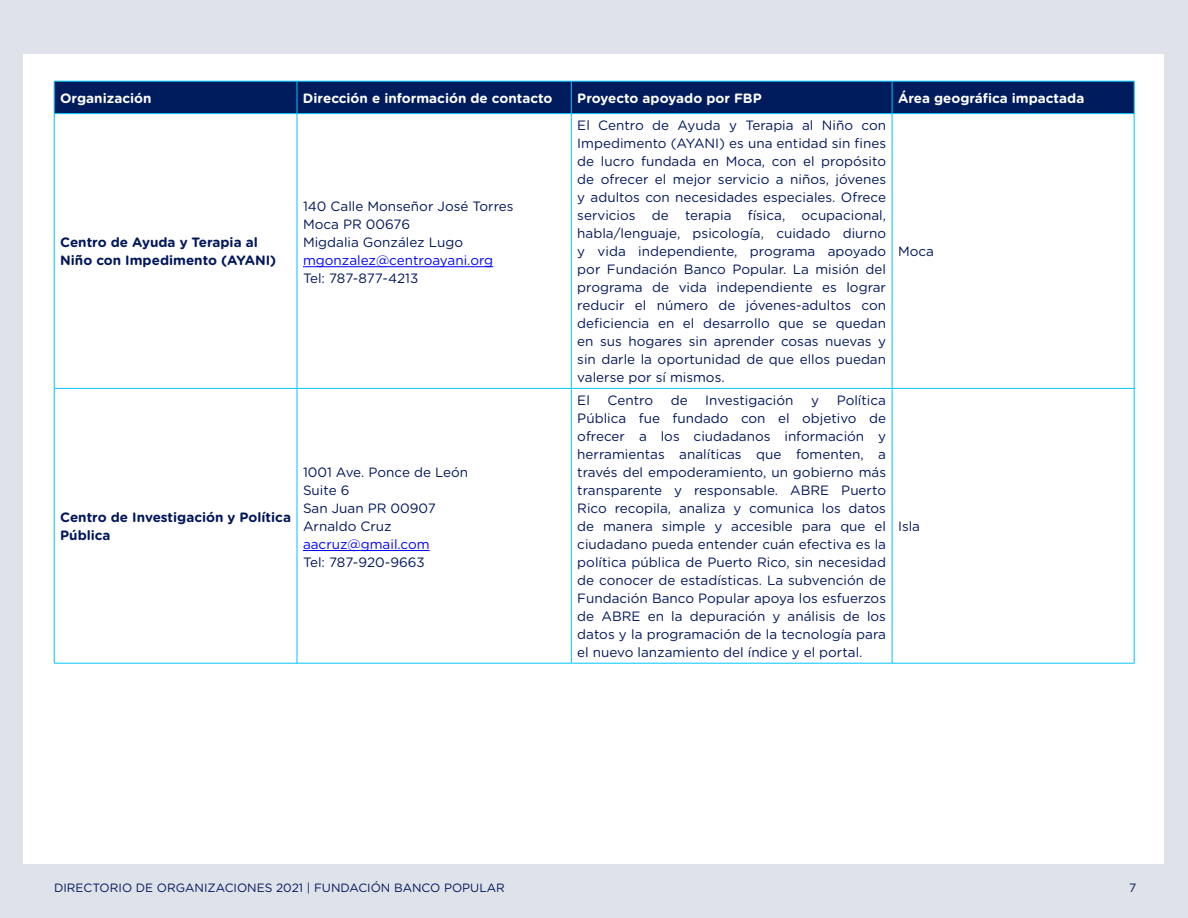
<style>
.page{position:relative;width:1188px;height:918px;background:#dfe2e9}
.page>*{position:absolute;margin:0;border:0;box-sizing:border-box;transform-origin:0 0}
.t1{font:13.5px/18px "Gotham Rounded";color:#00165b}
.t2{font:700 13.5px "Gotham Rounded";color:#fff}
.t3{font:700 13.5px/18px "Gotham Rounded";color:#00165b}
.t4{font:13.5px "Gotham Rounded";color:#00f}
.t5{font:12px "Gotham Rounded";color:#00165b}
</style>
<div class="page">
<div style="left:24px;top:54px;width:1140px;height:810px;background:#fff"></div>
<div style="left:55px;top:82px;width:1079px;height:31px;background:#001c5d"></div>
<hr style="left:54px;top:81px;width:243px;height:1px;background:#00c4ff">
<hr style="left:54px;top:81px;width:1px;height:32px;background:#00c4ff">
<hr style="left:297px;top:81px;width:274px;height:1px;background:#00c4ff">
<hr style="left:297px;top:81px;width:1px;height:32px;background:#00c4ff">
<hr style="left:571px;top:81px;width:321px;height:1px;background:#00c4ff">
<hr style="left:571px;top:81px;width:1px;height:32px;background:#00c4ff">
<hr style="left:892px;top:81px;width:242px;height:1px;background:#00c4ff">
<hr style="left:892px;top:81px;width:1px;height:32px;background:#00c4ff">
<hr style="left:1134px;top:81px;width:1px;height:32px;background:#00c4ff">
<hr style="left:54px;top:113px;width:243px;height:1px;background:#00c4ff">
<hr style="left:297px;top:113px;width:274px;height:1px;background:#00c4ff">
<hr style="left:571px;top:113px;width:321px;height:1px;background:#00c4ff">
<hr style="left:892px;top:113px;width:242px;height:1px;background:#00c4ff">
<hr style="left:54px;top:663px;width:243px;height:1px;background:#00c4ff">
<hr style="left:297px;top:663px;width:274px;height:1px;background:#00c4ff">
<hr style="left:571px;top:663px;width:321px;height:1px;background:#00c4ff">
<hr style="left:892px;top:663px;width:242px;height:1px;background:#00c4ff">
<hr style="left:54px;top:114px;width:1px;height:274px;background:#00c4ff">
<hr style="left:297px;top:114px;width:1px;height:274px;background:#00c4ff">
<hr style="left:571px;top:114px;width:1px;height:274px;background:#00c4ff">
<hr style="left:892px;top:114px;width:1px;height:274px;background:#00c4ff">
<hr style="left:1134px;top:114px;width:1px;height:274px;background:#00c4ff">
<hr style="left:54px;top:388px;width:243px;height:1px;background:#00c4ff">
<hr style="left:54px;top:389px;width:1px;height:274px;background:#00c4ff">
<hr style="left:297px;top:388px;width:274px;height:1px;background:#00c4ff">
<hr style="left:297px;top:389px;width:1px;height:274px;background:#00c4ff">
<hr style="left:571px;top:388px;width:321px;height:1px;background:#00c4ff">
<hr style="left:571px;top:389px;width:1px;height:274px;background:#00c4ff">
<hr style="left:892px;top:388px;width:242px;height:1px;background:#00c4ff">
<hr style="left:892px;top:389px;width:1px;height:274px;background:#00c4ff">
<hr style="left:1134px;top:389px;width:1px;height:274px;background:#00c4ff">
<hr style="left:303px;top:266px;width:190px;height:1px;background:#00f">
<hr style="left:303px;top:550px;width:127px;height:1px;background:#00f">
<p class="t2" style="left:60px;top:88px;width:93px">Organización</p>
<p class="t2" style="left:303px;top:88px;width:251px">Dirección e información de contacto</p>
<p class="t2" style="left:577px;top:88px;width:186px">Proyecto apoyado por FBP</p>
<p class="t2" style="left:898px;top:88px;width:188px">Área geográfica impactada</p>
<p class="t3" style="left:60px;top:233px;width:218px">Centro de Ayuda y Terapia al<br>Niño con Impedimento (AYANI)</p>
<p class="t1" style="left:303px;top:197px;width:212px">140 Calle Monseñor José Torres<br>Moca PR 00676<br>Migdalia González Lugo</p>
<p class="t4" style="left:303px;top:251px;width:192px">mgonzalez@centroayani.org</p>
<p class="t1" style="left:303px;top:269px;width:117px">Tel: 787-877-4213</p>
<p class="t3" style="left:60px;top:508px;width:232px">Centro de Investigación y Política<br>Pública</p>
<p class="t1" style="left:303px;top:463px;width:167px">1001 Ave. Ponce de León<br>Suite 6<br>San Juan PR 00907<br>Arnaldo Cruz</p>
<p class="t4" style="left:303px;top:535px;width:128px">aacruz@gmail.com</p>
<p class="t1" style="left:303px;top:553px;width:123px">Tel: 787-920-9663</p>
<p class="t1" style="left:577px;top:116px;width:310px;text-align:justify">El Centro de Ayuda y Terapia al Niño con Impedimento (AYANI) es una entidad sin fines de lucro fundada en Moca, con el propósito de ofrecer el mejor servicio a niños, jóvenes y adultos con necesidades especiales. Ofrece servicios de terapia física, ocupacional, habla/lenguaje, psicología, cuidado diurno y vida independiente, programa apoyado por Fundación Banco Popular. La misión del programa de vida independiente es lograr reducir el número de jóvenes-adultos con deficiencia en el desarrollo que se quedan en sus hogares sin aprender cosas nuevas y sin darle la oportunidad de que ellos puedan valerse por sí mismos.</p>
<p class="t1" style="left:577px;top:391px;width:310px;text-align:justify;text-indent:259px">Política Pública fue fundado con el objetivo de ofrecer a los ciudadanos información y herramientas analíticas que fomenten, a través del empoderamiento, un gobierno más transparente y responsable. ABRE Puerto Rico recopila, analiza y comunica los datos de manera simple y accesible para que el ciudadano pueda entender cuán efectiva es la política pública de Puerto Rico, sin necesidad de conocer de estadísticas. La subvención de Fundación Banco Popular apoya los esfuerzos de ABRE en la depuración y análisis de los datos y la programación de la tecnología para el nuevo lanzamiento del índice y el portal.</p>
<p class="t1" style="left:577px;top:391px;width:14px">El</p>
<p class="t1" style="left:608px;top:391px;width:47px">Centro</p>
<p class="t1" style="left:671px;top:391px;width:18px">de</p>
<p class="t1" style="left:705px;top:391px;width:90px">Investigación</p>
<p class="t1" style="left:811px;top:391px;width:9px">y</p>
<p class="t1" style="left:898px;top:242px;width:37px">Moca</p>
<p class="t1" style="left:898px;top:517px;width:24px">Isla</p>
<p class="t5" style="left:54px;top:879px;width:452px">DIRECTORIO DE ORGANIZACIONES 2021 | FUNDACIÓN BANCO POPULAR</p>
<p class="t5" style="left:1129px;top:879px;width:9px">7</p>
</div>
